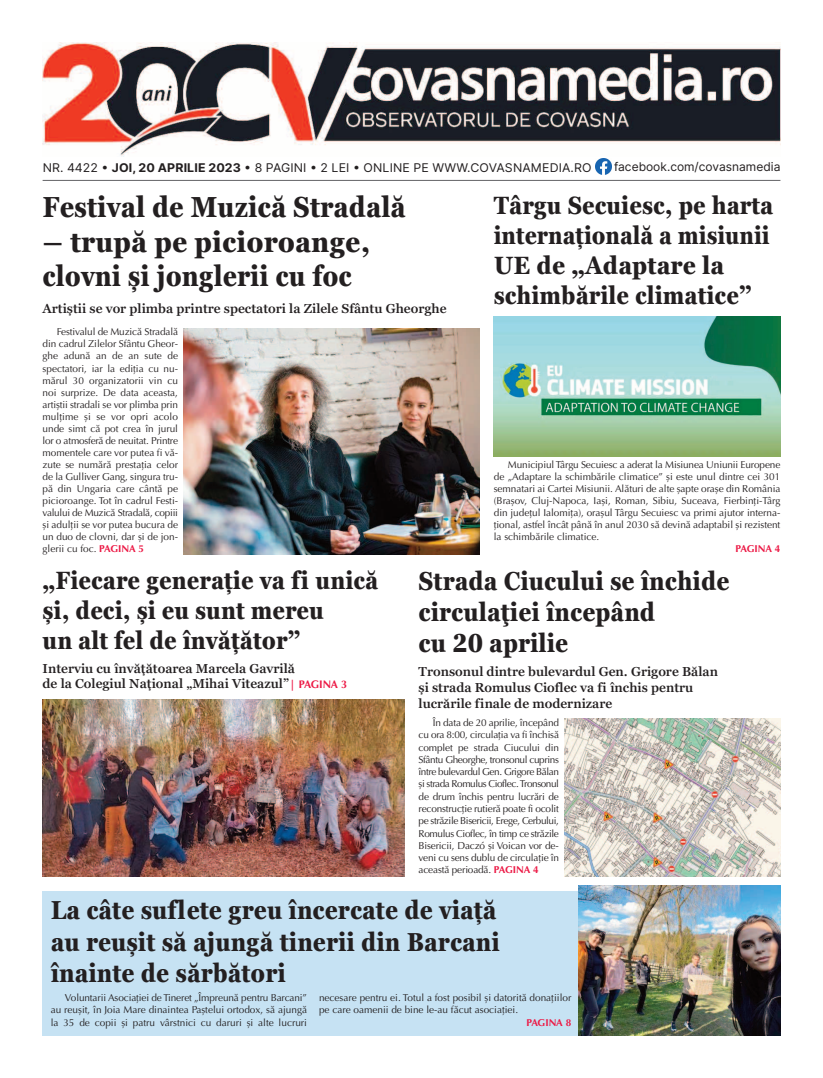
<style>
.page{position:relative;width:823px;height:1078px;background:#fff}
.page>*{position:absolute;margin:0;border:0;box-sizing:border-box;transform-origin:0 0}
.t1{font:700 condensed 29px/34.8px "Georgia Pro";color:#231f20;scale:1.05 1}
.t2{font:700 condensed 29px "Georgia Pro";color:#231f20}
.t3{font:700 condensed 26px/31.2px "Georgia Pro";color:#231f20}
.t4{font:700 condensed 25px/30px "Georgia Pro";color:#231f20}
.t5{font:600 13px/15.6px "Georgia Pro";color:#231f20}
.t6{font:12px "Inter";color:#231f20}
.t7{font:10px/12px "Optima LT Pro";color:#231f20;text-align:justify}
.t8{font:700 10px "Optima LT Pro";letter-spacing:-.02em;color:#ec1945}
.s1{font-weight:700}
.s2{font-weight:700;color:#ec1945}
.s3{font-family:"Optima LT Pro";font-weight:700;font-size:11px;color:#ec1945}
</style>
<div class="page">
<img style="left:43px;top:43px;width:737px;height:113px">
<hr style="left:43px;top:180px;width:737px;height:1px;background:#636366">
<img style="left:595px;top:159px;width:16px;height:15px">
<div style="left:42px;top:890px;width:738px;height:145px;background:#c6e2f3"></div>
<img style="left:578px;top:885px;width:202px;height:150px">
<img style="left:183px;top:328px;width:296px;height:226px">
<img style="left:493px;top:316px;width:287px;height:140px">
<img style="left:42px;top:699px;width:362px;height:176px">
<img style="left:564px;top:718px;width:216px;height:157px">
<p class="t6" style="left:43px;top:160px;width:550px">NR. 4422 • <span class="s1">JOI, 20 APRILIE 2023</span> • 8 PAGINI • 2 LEI • ONLINE PE WWW.COVASNAMEDIA.RO</p>
<p class="t6" style="left:613px;top:159px;width:168px">facebook.com/covasnamedia</p>
<h3 class="t4" style="left:493px;top:190px;width:281px">Târgu Secuiesc, pe harta internațională a misiunii<br>UE de „Adaptare la schimbările climatice”</h3>
<h1 class="t2" style="left:43px;top:190px;width:364px">Festival de Muzică Stradală</h1>
<h1 class="t1" style="left:43px;top:224px;width:313px">– trupă pe picioroange, clovni și jonglerii cu foc</h1>
<h3 class="t5" style="left:43px;top:301px;width:405px">Artiștii se vor plimba printre spectatori la Zilele Sfântu Gheorghe</h3>
<p class="t7" style="left:43px;top:327px;width:137px;text-indent:14px">Festivalul de Muzică Stradală din cadrul Zilelor Sfântu Gheor - ghe adună an de an sute de spectatori, iar la ediția cu nu&shy;mărul 30 organizatorii vin cu noi surprize. De data aceasta, artiștii stradali se vor plimba prin mulțime și se vor opri acolo unde simt că pot crea în jurul lor o atmosferă de neuitat. Printre momentele care vor putea fi vă&shy;zute se numără prestația celor de la Gulliver Gang, singura tru&shy;pă din Ungaria care cântă pe picioroange. Tot în cadrul Festi&shy;valului de Muzică Stradală, copiii și adulții se vor putea bucura de un duo de clovni, dar și de jon&shy;glerii cu foc. <span class="s2">PAGINA 5</span></p>
<h2 class="t3" style="left:418px;top:564px;width:312px">Strada Ciucului se închide circulaţiei începând<br>cu 20 aprilie</h2>
<h3 class="t5" style="left:418px;top:664px;width:301px">Tronsonul dintre bulevardul Gen. Grigore Bălan și strada Romulus Cioflec va fi închis pentru lucrările finale de modernizare</h3>
<p class="t7" style="left:418px;top:717px;width:142px;line-height:12.3px;text-indent:14px">În data de 20 aprilie, începând cu ora 8:00, circulația va fi închisă complet pe strada Ciucului din Sfântu Gheorghe, tronsonul cuprins între bulevardul Gen. Grigore Bălan și strada Romulus Cioflec. Tronsonul de drum închis pentru lucrări de reconstrucție rutieră poate fi ocolit pe străzile Bisericii, Erege, Cerbului, Romulus Cioflec, în timp ce străzile Bisericii, Daczó și Voican vor de&shy;veni cu sens dublu de circulație în această perioadă. <span class="s2">PAGINA 4</span></p>
<p class="t7" style="left:493px;top:459px;width:288px;text-indent:14px">Municipiul Târgu Secuiesc a aderat la Misiunea Uniunii Europene de „Adaptare la schimbările climatice” și este unul dintre cei 301 semnatari ai Cartei Misiunii. Alături de alte șapte orașe din România (Brașov, Cluj-Napoca, Iași, Roman, Sibiu, Suceava, Fierbinți-Târg din județul Ialomița), orașul Târgu Secuiesc va primi ajutor interna&shy;țional, astfel încât până în anul 2030 să devină adaptabil și rezistent la schimbările climatice.</p>
<p class="t8" style="left:735px;top:542px;width:46px">PAGINA 4</p>
<h3 class="t4" style="left:43px;top:565px;width:337px">„Fiecare generație va fi unică și, deci, și eu sunt mereu<br>un alt fel de învățător”</h3>
<h3 class="t5" style="left:43px;top:660px;width:306px">Interviu cu învățătoarea Marcela Gavrilă<br>de la Colegiul Național „Mihai Viteazul”<span class="s3">| PAGINA 3</span></h3>
<h2 class="t3" style="left:51px;top:894px;width:450px">La câte suflete greu încercate de viață au reușit să ajungă tinerii din Barcani înainte de sărbători</h2>
<p class="t7" style="left:51px;top:991px;width:258px;line-height:12.5px;text-indent:14px">Voluntarii Asociației de Tineret „Împreună pentru Barcani” au reușit, în Joia Mare dinaintea Paștelui ortodox, să ajungă la 35 de copii și patru vârstnici cu daruri și alte lucruri</p>
<p class="t7" style="left:319px;top:991px;width:254px;line-height:12.5px">necesare pentru ei. Totul a fost posibil și datorită donațiilor pe care oamenii de bine le-au făcut asociației.</p>
<p class="t8" style="left:526px;top:1016px;width:46px">PAGINA 8</p>
</div>
